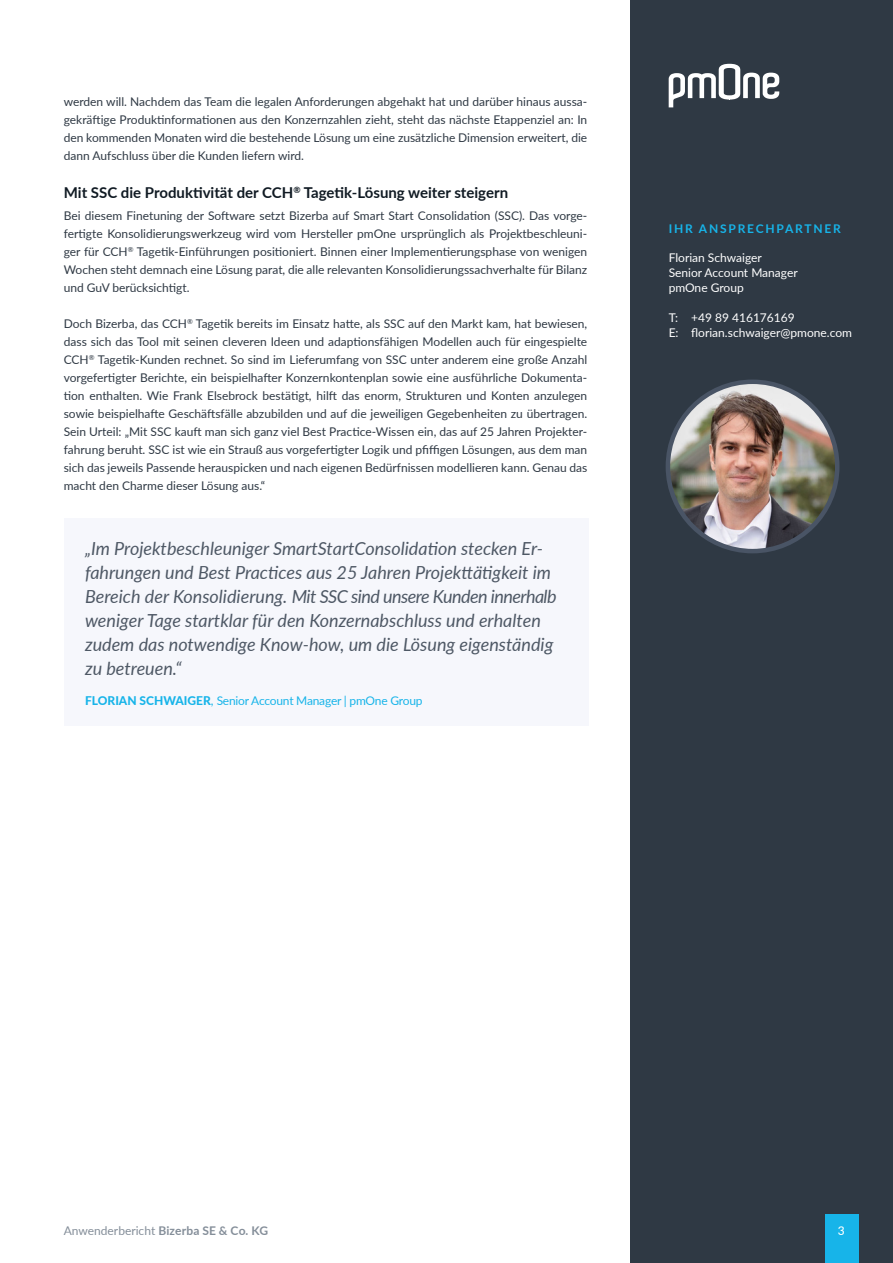
<style>
.page{position:relative;width:893px;height:1263px;background:#fff}
.page>*{position:absolute;margin:0;border:0;box-sizing:border-box;transform-origin:0 0}
.AB_Zitat{font:italic 18px/24px "Lato";color:#4e5865}
.AB_subtitle{font:700 15px "Lato";color:#101a23}
.AB_text{font:12px/18px "Lato";color:#2f3944;text-align:justify}
.t1{font:12px "Lato";color:#fff}
.AB_Zitat-2{font:12px "Lato";letter-spacing:-.015em;color:#17b4e9}
.t2{font:12px "Lato";color:#848e99}
.t3{font:700 12px "Lato";letter-spacing:.15em;color:#17b4e9}
.t4{font:500 12px "Lato";color:#fff}
.s1{font-weight:800}
.s2{font-weight:700}
</style>
<div class="page">
<div style="left:631px;top:0;width:262px;height:1263px;background:#2f3944"></div>
<div style="left:825px;top:1214px;width:33px;height:49px;background:#17b4e9"></div>
<div style="left:64px;top:519px;width:524px;height:207px;background:#f6f7fc"></div>
<svg style="left:669px;top:64px;width:110px;height:43px"></svg>
<img style="left:669px;top:384px;width:167px;height:166px">
<div style="left:666px;top:379px;width:173px;height:174px;border:4px solid #495465;border-radius:50%"></div>
<p class="AB_text" style="left:64px;top:93px;width:525px">werden will. Nachdem das Team die legalen Anforderungen abgehakt hat und darüber hinaus aussa&shy;gekräftige Produktinformationen aus den Konzernzahlen zieht, steht das nächste Etappenziel an: In den kommenden Monaten wird die bestehende Lösung um eine zusätzliche Dimension erweitert, die dann Aufschluss über die Kunden liefern wird.</p>
<p class="AB_subtitle" style="left:64px;top:181px;width:446px">Mit SSC die Produktivität der CCH<sup>®</sup> Tagetik-Lösung weiter steigern</p>
<p class="AB_text" style="left:64px;top:206px;width:525px">Bei diesem Finetuning der Software setzt Bizerba auf Smart Start Consolidation (SSC). Das vorge&shy;fertigte Konsolidierungswerkzeug wird vom Hersteller pmOne ursprünglich als Projektbeschleuni&shy;ger für CCH<sup>®</sup> Tagetik-Einführungen positioniert. Binnen einer Implementierungsphase von wenigen Wochen steht demnach eine Lösung parat, die alle relevanten Konsolidierungssachverhalte für Bilanz und GuV berücksichtigt.</p>
<p class="AB_text" style="left:64px;top:314px;width:525px">Doch Bizerba, das CCH<sup>®</sup> Tagetik bereits im Einsatz hatte, als SSC auf den Markt kam, hat bewiesen, dass sich das Tool mit seinen cleveren Ideen und adaptionsfähigen Modellen auch für eingespielte CCH<sup>®</sup> Tagetik-Kunden rechnet. So sind im Lieferumfang von SSC unter anderem eine große Anzahl vorgefertigter Berichte, ein beispielhafter Konzernkontenplan sowie eine ausführliche Dokumenta&shy;tion enthalten. Wie Frank Elsebrock bestätigt, hilft das enorm, Strukturen und Konten anzulegen sowie beispielhafte Geschäftsfälle abzubilden und auf die jeweiligen Gegebenheiten zu übertragen.<br>Sein Urteil: „Mit SSC kauft man sich ganz viel Best Practice-Wissen ein, das auf 25 Jahren Projekter&shy;fahrung beruht. SSC ist wie ein Strauß aus vorgefertigter Logik und pfiffigen Lösungen, aus dem man sich das jeweils Passende herauspicken und nach eigenen Bedürfnissen modellieren kann. Genau das macht den Charme dieser Lösung aus.“</p>
<p class="AB_Zitat" style="left:85px;top:535px;width:473px">„Im Projektbeschleuniger SmartStartConsolidation stecken Er&shy;fahrungen und Best Practices aus 25 Jahren Projekttätigkeit im Bereich der Konsolidierung. Mit SSC sind unsere Kunden innerhalb weniger Tage startklar für den Konzernabschluss und erhalten zudem das notwendige Know-how, um die Lösung eigenständig zu betreuen.“</p>
<p class="AB_Zitat-2" style="left:85px;top:692px;width:339px"><span class="s1">FLORIAN SCHWAIGER</span>, Senior Account Manager | pmOne Group</p>
<p class="t3" style="left:669px;top:220px;width:174px">IHR ANSPRECHPARTNER</p>
<p class="t1" style="left:669px;top:249px;width:95px">Florian Schwaiger</p>
<p class="t1" style="left:669px;top:264px;width:131px">Senior Account Manager</p>
<p class="t1" style="left:669px;top:279px;width:77px">pmOne Group</p>
<p class="t1" style="left:669px;top:309px;width:128px">T: +49 89 416176169</p>
<p class="t1" style="left:669px;top:324px;width:185px">E: florian.schwaiger@pmone.com</p>
<p class="t2" style="left:64px;top:1222px;width:206px">Anwenderbericht <span class="s2">Bizerba SE &amp; Co. KG</span></p>
<p class="t4" style="left:838px;top:1222px;width:8px">3</p>
</div>
